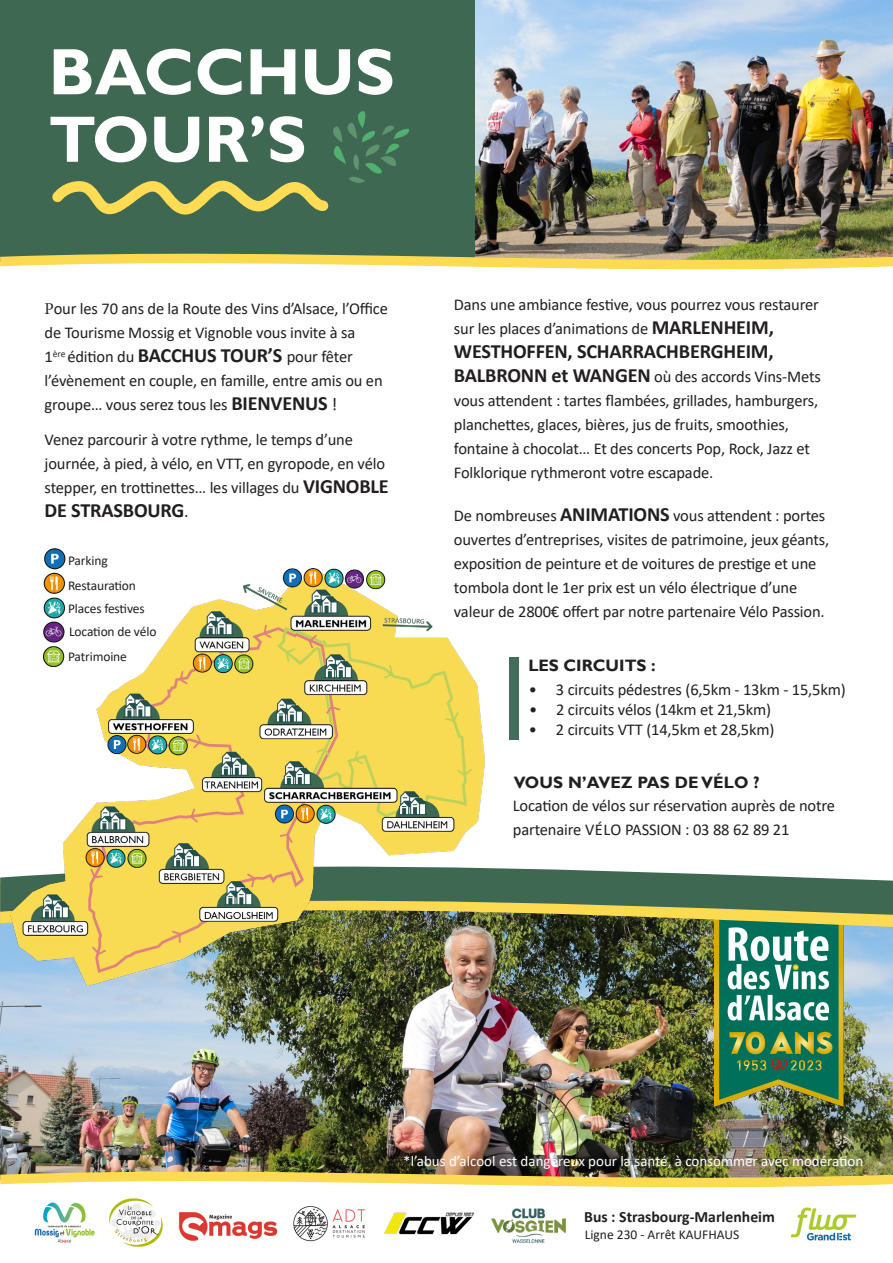
<style>
.page{position:relative;width:893px;height:1263px;background:#fff}
.page>*{position:absolute;margin:0;border:0;box-sizing:border-box;transform-origin:0 0}
.t1{font:700 66px "Gill Sans";color:#fff}
.t2{font:700 20.25px "Calibri";letter-spacing:-.01em;color:#231f20}
.t3{font:16.5px/24px "Calibri";letter-spacing:-.01em;color:#231f20}
.t4{font:700 16.5px "Gill Sans";color:#231f20}
.t5{font:700 15.75px "Calibri";color:#231f20}
.t6{font:15px "Calibri";color:#fff}
.t7{font:13.5px "Calibri";letter-spacing:-.01em;color:#231f20}
.s1{font-family:"Minion Pro"}
.s2{font-weight:700;font-size:20.25px}
.s3{font-size:18px}
.s4{font-weight:400;font-size:18px}
</style>
<div class="page">
<img style="left:0;top:968px;width:893px;height:196px">
<img style="left:714px;top:968px;width:129px;height:139px">
<img style="left:0;top:950px;width:893px;height:18px">
<svg style="left:0;top:869px;width:893px;height:81px"></svg>
<img style="left:0;top:1164px;width:893px;height:23px">
<img style="left:474px;top:0;width:419px;height:253px">
<div style="left:0;top:0;width:474px;height:261px;background:#3e6852"></div>
<svg style="left:0;top:253px;width:893px;height:16px"></svg>
<svg style="left:52px;top:111px;width:358px;height:104px"></svg>
<img style="left:11px;top:568px;width:523px;height:417px">
<img style="left:43px;top:549px;width:58px;height:117px">
<div style="left:509px;top:657px;width:10px;height:82px;background:#416d5a"></div>
<img style="left:109px;top:1198px;width:54px;height:49px">
<img style="left:293px;top:1206px;width:73px;height:36px">
<img style="left:491px;top:1208px;width:75px;height:36px">
<img style="left:385px;top:1212px;width:88px;height:23px">
<img style="left:790px;top:1207px;width:67px;height:34px">
<img style="left:178px;top:1212px;width:100px;height:29px">
<img style="left:34px;top:1202px;width:61px;height:41px">
<p class="t1" style="left:49px;top:32px;width:347px">BACCHUS</p>
<p class="t1" style="left:49px;top:100px;width:259px">TOUR’S</p>
<p class="t3" style="left:45px;top:296px;width:345px"><span class="s1">P</span>our les 70 ans de la Route des Vins d’Alsace, l’Office de Tourisme Mossig et Vignoble vous invite à sa<br>1<sup>ère</sup> édition du <span class="s2">BACCHUS TOUR’S</span> pour fêter l’évènement en couple, en famille, entre amis ou en groupe… vous serez tous les <span class="s2">BIENVENUS</span> <span class="s3">!</span></p>
<p class="t3" style="left:454px;top:292px;width:366px">Dans une ambiance festive, vous pourrez vous restaurer sur les places d’animations de <span class="s2">MARLENHEIM,</span></p>
<p class="t2" style="left:454px;top:337px;width:321px">WESTHOFFEN, SCHARRACHBERGHEIM,</p>
<p class="t3" style="left:454px;top:364px;width:368px"><span class="s2">BALBRONN et WANGEN</span> où des accords Vins-Mets vous attendent : tartes flambées, grillades, hamburgers, planchettes, glaces, bières, jus de fruits, smoothies, fontaine à chocolat… Et des concerts Pop, Rock, Jazz et Folklorique rythmeront votre escapade.</p>
<p class="t3" style="left:454px;top:503px;width:377px">De nombreuses <span class="s2">ANIMATIONS</span> vous attendent : portes ouvertes d’entreprises, visites de patrimoine, jeux géants, exposition de peinture et de voitures de prestige et une tombola dont le 1er prix est un vélo électrique d’une valeur de 2800€ offert par notre partenaire Vélo Passion.</p>
<p class="t3" style="left:45px;top:427px;width:346px">Venez parcourir à votre rythme, le temps d’une journée, à pied, à vélo, en VTT, en gyropode, en vélo stepper, en trottinettes… les villages du <span class="s2">VIGNOBLE</span></p>
<p class="t2" style="left:45px;top:496px;width:146px">DE STRASBOURG<span class="s4">.</span></p>
<p class="t7" style="left:68px;top:551px;width:41px">Parking</p>
<p class="t7" style="left:68px;top:576px;width:69px">Restauration</p>
<p class="t7" style="left:68px;top:599px;width:78px">Places festives</p>
<p class="t7" style="left:69px;top:622px;width:89px">Location de vélo</p>
<p class="t7" style="left:68px;top:647px;width:60px">Patrimoine</p>
<p class="t4" style="left:528px;top:655px;width:129px">LES CIRCUITS :</p>
<p class="t3" style="left:529px;top:677px;width:318px">• 3 circuits pédestres (6,5km - 13km - 15,5km)</p>
<p class="t3" style="left:529px;top:697px;width:243px">• 2 circuits vélos (14km et 21,5km)</p>
<p class="t3" style="left:529px;top:717px;width:247px">• 2 circuits VTT (14,5km et 28,5km)</p>
<p class="t4" style="left:514px;top:772px;width:247px">VOUS N’AVEZ PAS DE VÉLO ?</p>
<p class="t3" style="left:513px;top:793px;width:324px">Location de vélos sur réservation auprès de notre partenaire VÉLO PASSION : 03 88 62 89 21</p>
<p class="t6" style="left:403px;top:1151px;width:462px">*l’abus d’alcool est dangereux pour la santé, à consommer avec modération</p>
<p class="t5" style="left:584px;top:1206px;width:192px">Bus : Strasbourg-Marlenheim</p>
<p class="t7" style="left:585px;top:1225px;width:156px">Ligne 230 - Arrêt KAUFHAUS</p>
</div>
